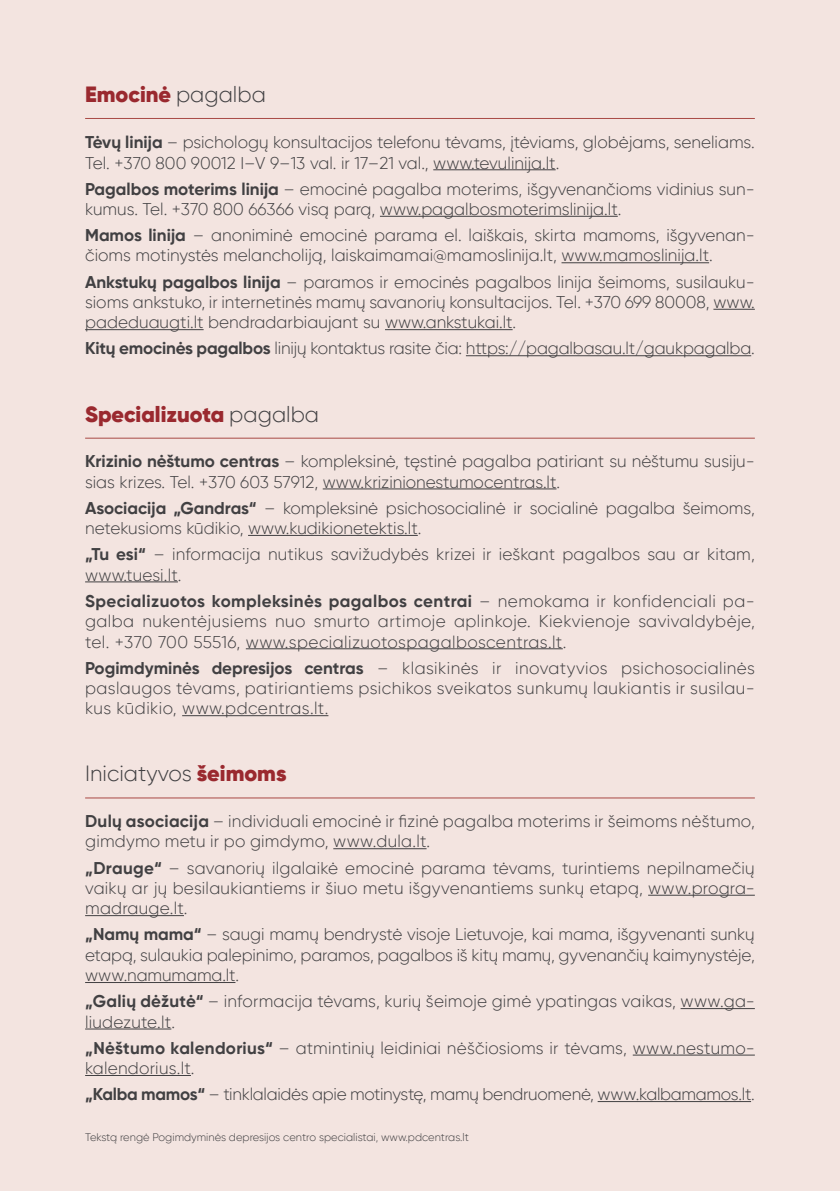
<style>
.page{position:relative;width:840px;height:1191px;background:#fff}
.page>*{position:absolute;margin:0;border:0;box-sizing:border-box;transform-origin:0 0}
.t1{font:900 22px "Gilroy";color:#9a292f}
.t2{font:300 22px "Gilroy";color:#414042}
.t3{font:300 17px/20.4px "Gilroy";color:#414042}
.t4{font:300 17px "Gilroy";letter-spacing:-.02em;color:#414042}
.t5{font:300 11px "Gilroy";color:#414042}
.s1{font-weight:300;color:#414042}
.s2{font-weight:700}
.s3{font-weight:900;color:#9a292f}
</style>
<div class="page">
<div style="left:0;top:0;width:839px;height:1191px;background:#f3e4e0"></div>
<hr style="left:433px;top:169px;width:122px;height:1px;background:#414042">
<hr style="left:380px;top:216px;width:237px;height:1px;background:#414042">
<hr style="left:561px;top:262px;width:147px;height:1px;background:#414042">
<hr style="left:713px;top:309px;width:41px;height:1px;background:#414042">
<hr style="left:85px;top:329px;width:118px;height:1px;background:#414042">
<hr style="left:385px;top:329px;width:127px;height:1px;background:#414042">
<hr style="left:465px;top:355px;width:285px;height:1px;background:#414042">
<hr style="left:322px;top:488px;width:234px;height:1px;background:#414042">
<hr style="left:248px;top:535px;width:169px;height:1px;background:#414042">
<hr style="left:85px;top:581px;width:93px;height:1px;background:#414042">
<hr style="left:246px;top:648px;width:316px;height:1px;background:#414042">
<hr style="left:182px;top:715px;width:146px;height:1px;background:#414042">
<hr style="left:333px;top:848px;width:93px;height:1px;background:#414042">
<hr style="left:647px;top:894px;width:107px;height:1px;background:#414042">
<hr style="left:85px;top:915px;width:99px;height:1px;background:#414042">
<hr style="left:85px;top:982px;width:150px;height:1px;background:#414042">
<hr style="left:680px;top:1008px;width:74px;height:1px;background:#414042">
<hr style="left:85px;top:1028px;width:86px;height:1px;background:#414042">
<hr style="left:632px;top:1054px;width:122px;height:1px;background:#414042">
<hr style="left:85px;top:1075px;width:106px;height:1px;background:#414042">
<hr style="left:597px;top:1101px;width:153px;height:1px;background:#414042">
<hr style="left:85px;top:118px;width:669px;height:1px;background:#a84945">
<hr style="left:85px;top:438px;width:669px;height:1px;background:#a84945">
<hr style="left:85px;top:797px;width:669px;height:1px;background:#a84945">
<p class="t1" style="left:85px;top:80px;width:182px">Emocinė <span class="s1">pagalba</span></p>
<p class="t3" style="left:85px;top:132px;width:670px"><span class="s2">Tėvų linija</span> – psichologų konsultacijos telefonu tėvams, įtėviams, globėjams, seneliams.<br>Tel. +370 800 90012 I–V 9–13 val. ir 17–21 val., www.tevulinija.lt.</p>
<p class="t3" style="left:85px;top:178px;width:670px"><span class="s2">Pagalbos moterims linija</span> – emocinė pagalba moterims, išgyvenančioms vidinius sun&shy;kumus. Tel. +370 800 66366 visą parą, www.pagalbosmoterimslinija.lt.</p>
<p class="t3" style="left:85px;top:225px;width:670px"><span class="s2">Mamos linija</span> – anoniminė emocinė parama el. laiškais, skirta mamoms, išgyvenan&shy;čioms motinystės melancholiją, laiskaimamai@mamoslinija.lt, www.mamoslinija.lt.</p>
<p class="t3" style="left:85px;top:271px;width:670px;text-align:justify"><span class="s2">Ankstukų pagalbos linija</span> – paramos ir emocinės pagalbos linija šeimoms, susilauku&shy;sioms ankstuko, ir internetinės mamų savanorių konsultacijos. Tel. +370 699 80008, www. padeduaugti.lt bendradarbiaujant su www.ankstukai.lt.</p>
<p class="t3" style="left:85px;top:338px;width:670px"><span class="s2">Kitų emocinės pagalbos</span> linijų kontaktus rasite čia: https://pagalbasau.lt/gaukpagalba.</p>
<p class="t1" style="left:85px;top:400px;width:235px">Specializuota <span class="s1">pagalba</span></p>
<p class="t3" style="left:85px;top:451px;width:670px"><span class="s2">Krizinio nėštumo centras</span> – kompleksinė, tęstinė pagalba patiriant su nėštumu susiju&shy;sias krizes. Tel. +370 603 57912, www.krizinionestumocentras.lt.</p>
<p class="t3" style="left:85px;top:497px;width:670px"><span class="s2">Asociacija „Gandras“</span> – kompleksinė psichosocialinė ir socialinė pagalba šeimoms, netekusioms kūdikio, www.kudikionetektis.lt.</p>
<p class="t3" style="left:85px;top:544px;width:670px"><span class="s2">„Tu esi“</span> – informacija nutikus savižudybės krizei ir ieškant pagalbos sau ar kitam, www.tuesi.lt.</p>
<p class="t3" style="left:85px;top:590px;width:670px;text-align:justify"><span class="s2">Specializuotos kompleksinės pagalbos centrai</span> – nemokama ir konfidenciali pa&shy;galba nukentėjusiems nuo smurto artimoje aplinkoje. Kiekvienoje savivaldybėje, tel. +370 700 55516, www.specializuotospagalboscentras.lt.</p>
<p class="t3" style="left:85px;top:657px;width:670px;text-align:justify"><span class="s2">Pogimdyminės depresijos centras</span> – klasikinės ir inovatyvios psichosocialinės paslaugos tėvams, patiriantiems psichikos sveikatos sunkumų laukiantis ir susilau&shy;kus kūdikio, www.pdcentras.lt.</p>
<p class="t2" style="left:85px;top:760px;width:203px">Iniciatyvos <span class="s3">šeimoms</span></p>
<p class="t3" style="left:85px;top:810px;width:670px"><span class="s2">Dulų asociacija</span> – individuali emocinė ir fizinė pagalba moterims ir šeimoms nėštumo, gimdymo metu ir po gimdymo, www.dula.lt.</p>
<p class="t3" style="left:85px;top:857px;width:670px;text-align:justify"><span class="s2">„Drauge“</span> – savanorių ilgalaikė emocinė parama tėvams, turintiems nepilnamečių vaikų ar jų besilaukiantiems ir šiuo metu išgyvenantiems sunkų etapą, www.progra&shy;madrauge.lt.</p>
<p class="t3" style="left:85px;top:924px;width:671px;text-align:justify"><span class="s2">„Namų mama“</span> – saugi mamų bendrystė visoje Lietuvoje, kai mama, išgyvenanti sunkų etapą, sulaukia palepinimo, paramos, pagalbos iš kitų mamų, gyvenančių kaimynystėje, www.namumama.lt.</p>
<p class="t3" style="left:85px;top:991px;width:670px"><span class="s2">„Galių dėžutė“</span> – informacija tėvams, kurių šeimoje gimė ypatingas vaikas, www.ga&shy;liudezute.lt.</p>
<p class="t3" style="left:85px;top:1037px;width:670px"><span class="s2">„Nėštumo kalendorius“</span> – atmintinių leidiniai nėščiosioms ir tėvams, www.nestumo&shy;kalendorius.lt.</p>
<p class="t4" style="left:85px;top:1084px;width:670px"><span class="s2">„Kalba mamos“</span> – tinklalaidės apie motinystę, mamų bendruomenė, www.kalbamamos.lt.</p>
<p class="t5" style="left:85px;top:1130px;width:385px">Tekstą rengė Pogimdyminės depresijos centro specialistai, www.pdcentras.lt</p>
</div>
